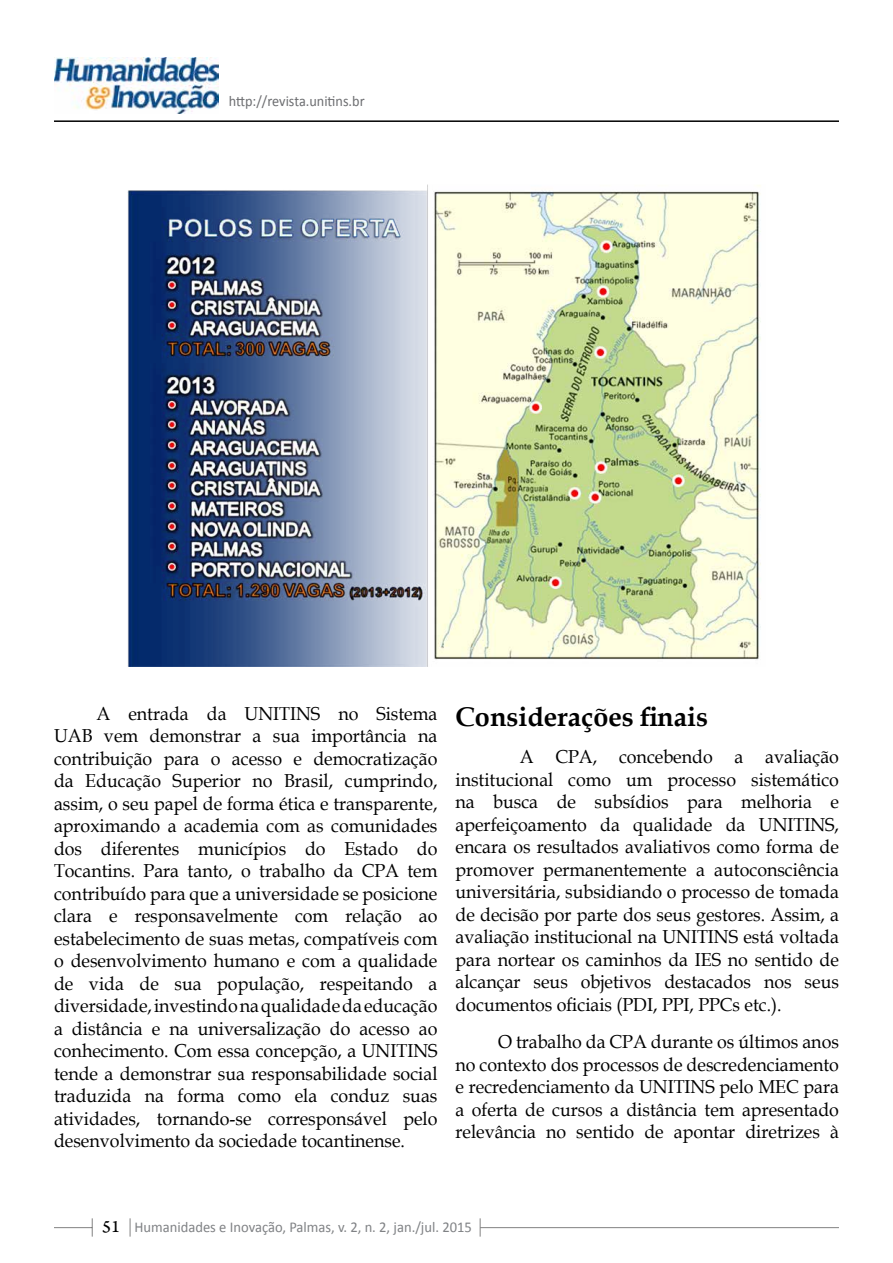
<style>
.page{position:relative;width:893px;height:1263px;background:#fff}
.page>*{position:absolute;margin:0;border:0;box-sizing:border-box;transform-origin:0 0}
.t1{font:700 27px "Book Antiqua";color:#000}
.t2{font:18.75px/22.5px "Book Antiqua";color:#000;text-align:justify;scale:.95 1}
.t3{font:15px "Calibri";color:#808285}
.t4{font:15px "Calibri";color:#6d6e71;scale:.95 1}
.s1{font-family:"Arno Pro Caption";font-size:18px;color:#000}
</style>
<div class="page">
<img style="left:54px;top:57px;width:164px;height:56px">
<hr style="left:54px;top:120px;width:785px;height:2px;background:#000">
<svg style="left:92px;top:1218px;width:1px;height:18px"></svg>
<svg style="left:130px;top:1218px;width:1px;height:18px"></svg>
<svg style="left:480px;top:1218px;width:1px;height:18px"></svg>
<hr style="left:480px;top:1227px;width:359px;height:1px;background:#000">
<hr style="left:54px;top:1227px;width:38px;height:1px;background:#000">
<img style="left:127px;top:185px;width:634px;height:481px">
<p class="t4" style="left:229px;top:91px;width:145px">http://revista.unitins.br</p>
<p class="t2" style="left:54px;top:701px;width:405px;text-indent:43px">A entrada da UNITINS no Sistema UAB vem demonstrar a sua importância na contribuição para o acesso e democratização da Educação Superior no Brasil, cumprindo, assim, o seu papel de forma ética e transparente, aproximando a academia com as comunidades dos diferentes municípios do Estado do Tocantins. Para tanto, o trabalho da CPA tem contribuído para que a universidade se posicione clara e responsavelmente com relação ao estabelecimento de suas metas, compatíveis com o desenvolvimento humano e com a qualidade de vida de sua população, respeitando a diversidade, investindo na qualidade da educação a distância e na universalização do acesso ao conhecimento. Com essa concepção, a UNITINS tende a demonstrar sua responsabilidade social traduzida na forma como ela conduz suas atividades, tornando-se corresponsável pelo desenvolvimento da sociedade tocantinense.</p>
<h1 class="t1" style="left:455px;top:698px;width:254px">Considerações finais</h1>
<p class="t2" style="left:455px;top:745px;width:405px;text-indent:64px">A CPA, concebendo a avaliação institucional como um processo sistemático na busca de subsídios para melhoria e aperfeiçoamento da qualidade da UNITINS, encara os resultados avaliativos como forma de promover permanentemente a autoconsciência universitária, subsidiando o processo de tomada de decisão por parte dos seus gestores. Assim, a avaliação institucional na UNITINS está voltada para nortear os caminhos da IES no sentido de alcançar seus objetivos destacados nos seus documentos oficiais (PDI, PPI, PPCs etc.).</p>
<p class="t2" style="left:455px;top:1030px;width:405px;text-indent:43px">O trabalho da CPA durante os últimos anos no contexto dos processos de descredenciamento e recredenciamento da UNITINS pelo MEC para a oferta de cursos a distância tem apresentado relevância no sentido de apontar diretrizes à</p>
<p class="t3" style="left:102px;top:1217px;width:371px"><span class="s1">51</span> Humanidades e Inovação, Palmas, v. 2, n. 2, jan./jul. 2015</p>
</div>
